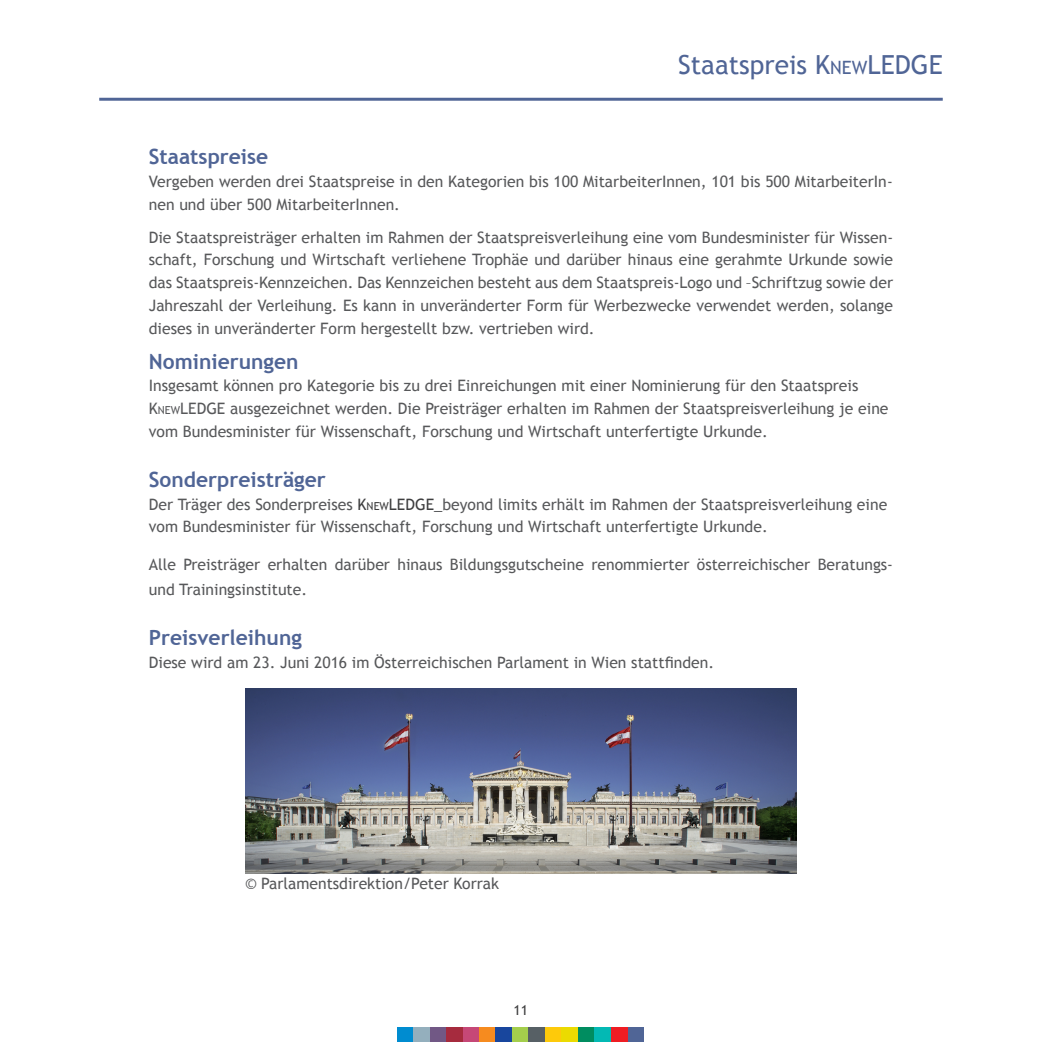
<style>
.page{position:relative;width:1042px;height:1042px;background:#fff}
.page>*{position:absolute;margin:0;border:0;box-sizing:border-box;transform-origin:0 0}
.t1{font:26.25px "Trebuchet MS";color:#506596}
.t2{font:700 21px "Trebuchet MS";color:#506596}
.t3{font:15.75px/22.8px "Trebuchet MS";color:#57585a}
.t4{font:14px "Trebuchet MS";color:#3e3e3f}
.s1{font-style:inherit}
.s2{font-size:18.38px}
.s3{font-size:11.03px}
.s4{color:#3e3e3f}
.s5{font-size:11.03px;color:#3e3e3f}
</style>
<div class="page">
<div style="left:397px;top:1027px;width:16px;height:15px;background:#008cd0"></div>
<div style="left:413px;top:1027px;width:17px;height:15px;background:#94afbd"></div>
<div style="left:430px;top:1027px;width:16px;height:15px;background:#715885"></div>
<div style="left:446px;top:1027px;width:17px;height:15px;background:#a62b3e"></div>
<div style="left:627px;top:1027px;width:17px;height:15px;background:#506596"></div>
<div style="left:463px;top:1027px;width:16px;height:15px;background:#c64877"></div>
<div style="left:479px;top:1027px;width:17px;height:15px;background:#f68b1f"></div>
<div style="left:496px;top:1027px;width:16px;height:15px;background:#18469d"></div>
<div style="left:512px;top:1027px;width:17px;height:15px;background:#a4ce4c"></div>
<div style="left:529px;top:1027px;width:16px;height:15px;background:#576065"></div>
<div style="left:545px;top:1027px;width:16px;height:15px;background:#feca0a"></div>
<div style="left:561px;top:1027px;width:17px;height:15px;background:#ebdb01"></div>
<div style="left:578px;top:1027px;width:16px;height:15px;background:#008d60"></div>
<div style="left:594px;top:1027px;width:17px;height:15px;background:#03b9b4"></div>
<div style="left:611px;top:1027px;width:16px;height:15px;background:#ee1d23"></div>
<hr style="left:99px;top:98px;width:844px;height:3px;background:#506596">
<img style="left:246px;top:688px;width:550px;height:185px">
<h1 class="t1" style="left:678px;top:50px;width:266px">Staatspreis <span class="s1">K</span><span class="s2">NEW</span>LEDGE</h1>
<h2 class="t2" style="left:149px;top:144px;width:121px">Staatspreise</h2>
<p class="t3" style="left:149px;top:170px;width:746px">Vergeben werden drei Staatspreise in den Kategorien bis 100 MitarbeiterInnen, 101 bis 500 MitarbeiterIn&shy;nen und über 500 MitarbeiterInnen.</p>
<p class="t3" style="left:149px;top:226px;width:746px;text-align:justify">Die Staatspreisträger erhalten im Rahmen der Staatspreisverleihung eine vom Bundesminister für Wissen&shy;schaft, Forschung und Wirtschaft verliehene Trophäe und darüber hinaus eine gerahmte Urkunde sowie das Staatspreis-Kennzeichen. Das Kennzeichen besteht aus dem Staatspreis-Logo und –Schriftzug sowie der Jahreszahl der Verleihung. Es kann in unveränderter Form für Werbezwecke verwendet werden, solange dieses in unveränderter Form hergestellt bzw. vertrieben wird.</p>
<h2 class="t2" style="left:149px;top:348px;width:151px">Nominierungen</h2>
<p class="t3" style="left:149px;top:375px;width:741px">Insgesamt können pro Kategorie bis zu drei Einreichungen mit einer Nominierung für den Staatspreis<br><span class="s1">K</span><span class="s3">NEW</span>LEDGE ausgezeichnet werden. Die Preisträger erhalten im Rahmen der Staatspreisverleihung je eine vom Bundesminister für Wissenschaft, Forschung und Wirtschaft unterfertigte Urkunde.</p>
<h2 class="t2" style="left:149px;top:466px;width:178px">Sonderpreisträger</h2>
<p class="t3" style="left:149px;top:493px;width:740px">Der Träger des Sonderpreises <span class="s4">K</span><span class="s5">NEW</span><span class="s4">LEDGE</span>_beyond limits erhält im Rahmen der Staatspreisverleihung eine vom Bundesminister für Wissenschaft, Forschung und Wirtschaft unterfertigte Urkunde.</p>
<p class="t3" style="left:149px;top:552px;width:746px;line-height:25.2px">Alle Preisträger erhalten darüber hinaus Bildungsgutscheine renommierter österreichischer Beratungs&shy;und Trainingsinstitute.</p>
<h2 class="t2" style="left:149px;top:625px;width:155px">Preisverleihung</h2>
<p class="t3" style="left:149px;top:651px;width:567px">Diese wird am 23. Juni 2016 im Österreichischen Parlament in Wien stattfinden.</p>
<p class="t3" style="left:245px;top:872px;width:256px">© Parlamentsdirektion/Peter Korrak</p>
<p class="t4" style="left:514px;top:1002px;width:16px">11</p>
</div>
